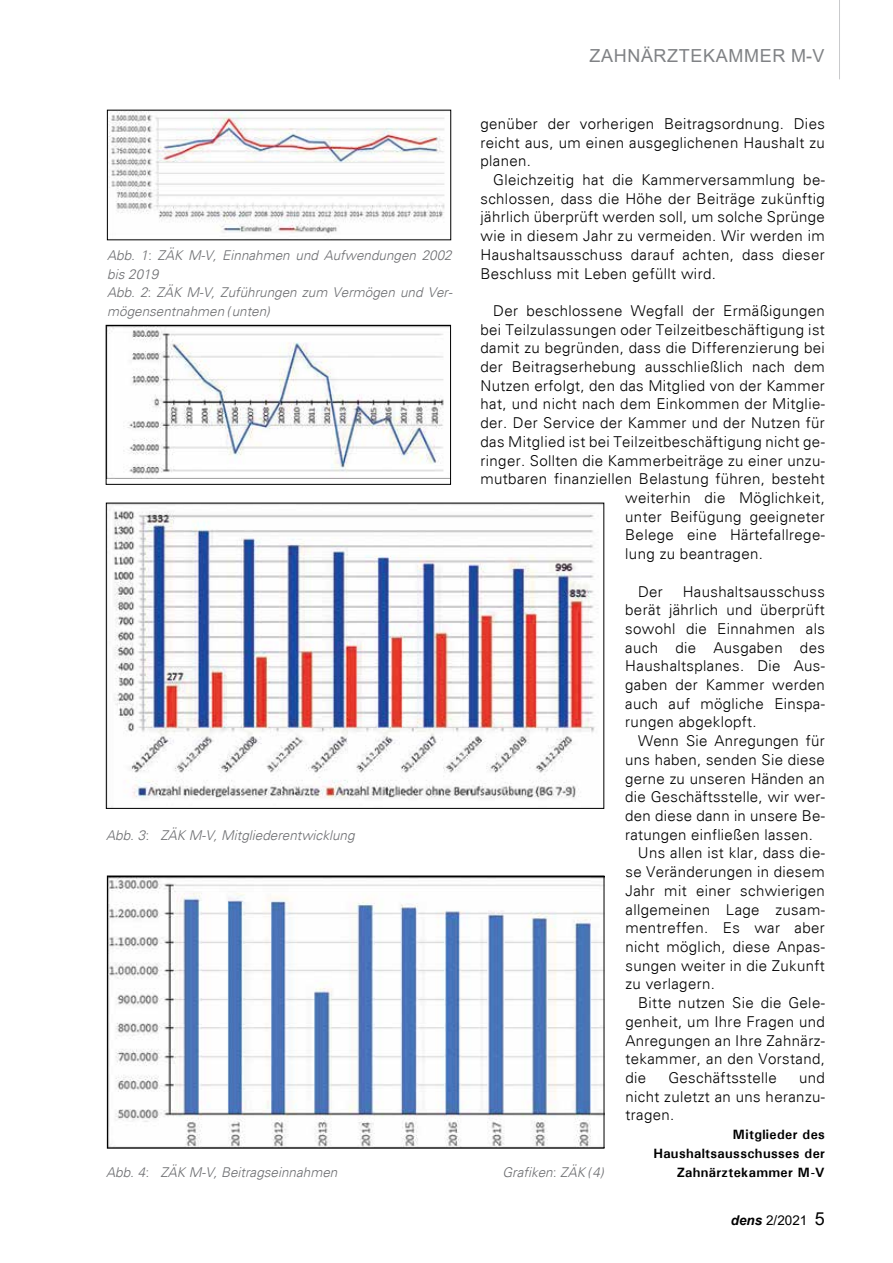
<style>
.page{position:relative;width:893px;height:1263px;background:#fff}
.page>*{position:absolute;margin:0;border:0;box-sizing:border-box;transform-origin:0 0}
.t1{font:18px "Arial";letter-spacing:.035em;color:#808285}
.t2{font:300 15px/18.8px "Univers";letter-spacing:.025em;color:#000;text-align:justify}
.t3{font:italic 300 13.5px/18.8px "Univers";color:#6d6e71}
.t4{font:700 13.5px/18.8px "Univers";letter-spacing:.025em;color:#000;text-align:right}
.t5{font:13.5px "Arial";color:#000}
.s1{font-weight:700;font-style:italic}
.s2{font-size:18px}
</style>
<div class="page">
<hr style="left:839px;top:0;width:1px;height:79px;background:#c9cacc">
<img style="left:109px;top:878px;width:493px;height:268px">
<div style="left:107px;top:876px;width:497px;height:272px;border:1px solid #000"></div>
<img style="left:109px;top:509px;width:489px;height:290px">
<img style="left:109px;top:112px;width:336px;height:123px">
<img style="left:108px;top:327px;width:341px;height:151px">
<div style="left:106px;top:325px;width:345px;height:159px;border:1px solid #000"></div>
<p class="t3" style="left:107px;top:246px;width:347px">Abb. 1: ZÄK M-V, Einnahmen und Aufwendungen 2002 bis 2019<br>Abb. 2: ZÄK M-V, Zuführungen zum Vermögen und Ver&shy;mögensentnahmen (unten)</p>
<p class="t3" style="left:106px;top:826px;width:250px">Abb. 3: ZÄK M-V, Mitgliederentwicklung</p>
<p class="t1" style="left:589px;top:43px;width:237px">ZAHNÄRZTEKAMMER M-V</p>
<p class="t2" style="left:480px;top:114px;width:346px">genüber der vorherigen Beitragsordnung. Dies reicht aus, um einen ausgeglichenen Haushalt zu planen.</p>
<p class="t2" style="left:480px;top:170px;width:346px;text-indent:13px">Gleichzeitig hat die Kammerversammlung be&shy;schlossen, dass die Höhe der Beiträge zukünftig jährlich überprüft werden soll, um solche Sprünge wie in diesem Jahr zu vermeiden. Wir werden im Haushaltsausschuss darauf achten, dass dieser Beschluss mit Leben gefüllt wird.</p>
<p class="t2" style="left:493px;top:301px;width:333px">Der beschlossene Wegfall der Ermäßigungen</p>
<p class="t2" style="left:480px;top:320px;width:346px">bei Teilzulassungen oder Teilzeitbeschäftigung ist</p>
<p class="t2" style="left:480px;top:339px;width:346px">damit zu begründen, dass die Differenzierung bei</p>
<p class="t2" style="left:480px;top:357px;width:346px">der Beitragserhebung ausschließlich nach dem</p>
<p class="t2" style="left:480px;top:376px;width:346px">Nutzen erfolgt, den das Mitglied von der Kammer</p>
<p class="t2" style="left:480px;top:395px;width:346px">hat, und nicht nach dem Einkommen der Mitglie-</p>
<p class="t2" style="left:480px;top:413px;width:346px">der. Der Service der Kammer und der Nutzen für</p>
<p class="t2" style="left:480px;top:432px;width:346px">das Mitglied ist bei Teilzeitbeschäftigung nicht ge-</p>
<p class="t2" style="left:480px;top:451px;width:346px">ringer. Sollten die Kammerbeiträge zu einer unzu-</p>
<p class="t2" style="left:480px;top:470px;width:346px">mutbaren finanziellen Belastung führen, besteht</p>
<p class="t2" style="left:625px;top:488px;width:201px">weiterhin die Möglichkeit,</p>
<p class="t2" style="left:625px;top:507px;width:201px">unter Beifügung geeigneter</p>
<p class="t2" style="left:625px;top:526px;width:201px">Belege eine Härtefallrege-</p>
<p class="t2" style="left:625px;top:544px;width:139px">lung zu beantragen.</p>
<p class="t2" style="left:638px;top:582px;width:26px">Der</p>
<p class="t2" style="left:625px;top:582px;width:201px;text-indent:57px">Haushaltsausschuss berät jährlich und überprüft sowohl die Einnahmen als auch die Ausgaben des Haushaltsplanes. Die Aus&shy;gaben der Kammer werden auch auf mögliche Einspa&shy;rungen abgeklopft.</p>
<p class="t2" style="left:638px;top:731px;width:188px">Wenn Sie Anregungen für</p>
<p class="t2" style="left:625px;top:750px;width:201px">uns haben, senden Sie diese</p>
<p class="t2" style="left:625px;top:769px;width:201px">gerne zu unseren Händen an</p>
<p class="t2" style="left:625px;top:788px;width:201px">die Geschäftsstelle, wir wer-</p>
<p class="t2" style="left:625px;top:806px;width:201px">den diese dann in unsere Be-</p>
<p class="t2" style="left:625px;top:825px;width:189px">ratungen einfließen lassen.</p>
<p class="t2" style="left:638px;top:844px;width:189px">Uns allen ist klar, dass die-</p>
<p class="t2" style="left:625px;top:862px;width:201px">se Veränderungen in diesem</p>
<p class="t2" style="left:625px;top:881px;width:201px">Jahr mit einer schwierigen</p>
<p class="t2" style="left:625px;top:900px;width:201px">allgemeinen Lage zusam-</p>
<p class="t2" style="left:625px;top:918px;width:201px">mentreffen. Es war aber</p>
<p class="t2" style="left:625px;top:937px;width:201px">nicht möglich, diese Anpas-</p>
<p class="t2" style="left:625px;top:956px;width:201px">sungen weiter in die Zukunft</p>
<p class="t2" style="left:625px;top:975px;width:91px">zu verlagern.</p>
<p class="t2" style="left:638px;top:993px;width:188px">Bitte nutzen Sie die Gele-</p>
<p class="t2" style="left:625px;top:1012px;width:201px">genheit, um Ihre Fragen und</p>
<p class="t2" style="left:625px;top:1031px;width:201px">Anregungen an Ihre Zahnärz-</p>
<p class="t2" style="left:625px;top:1049px;width:201px">tekammer, an den Vorstand,</p>
<p class="t2" style="left:625px;top:1068px;width:22px">die</p>
<p class="t2" style="left:668px;top:1068px;width:110px">Geschäftsstelle</p>
<p class="t2" style="left:625px;top:1068px;width:201px;text-indent:174px">und nicht zuletzt an uns heranzu&shy;tragen.</p>
<p class="t4" style="left:653px;top:1125px;width:173px">Mitglieder des<br>Haushaltsausschusses der</p>
<p class="t3" style="left:106px;top:1162px;width:233px">Abb. 4: ZÄK M-V, Beitragseinnahmen</p>
<p class="t3" style="left:502px;top:1162px;width:103px">Grafiken: ZÄK (4)</p>
<p class="t4" style="left:677px;top:1162px;width:150px">Zahnärztekammer M-V</p>
<p class="t5" style="left:731px;top:1211px;width:96px"><span class="s1">dens</span> 2/2021 <span class="s2">5</span></p>
</div>
